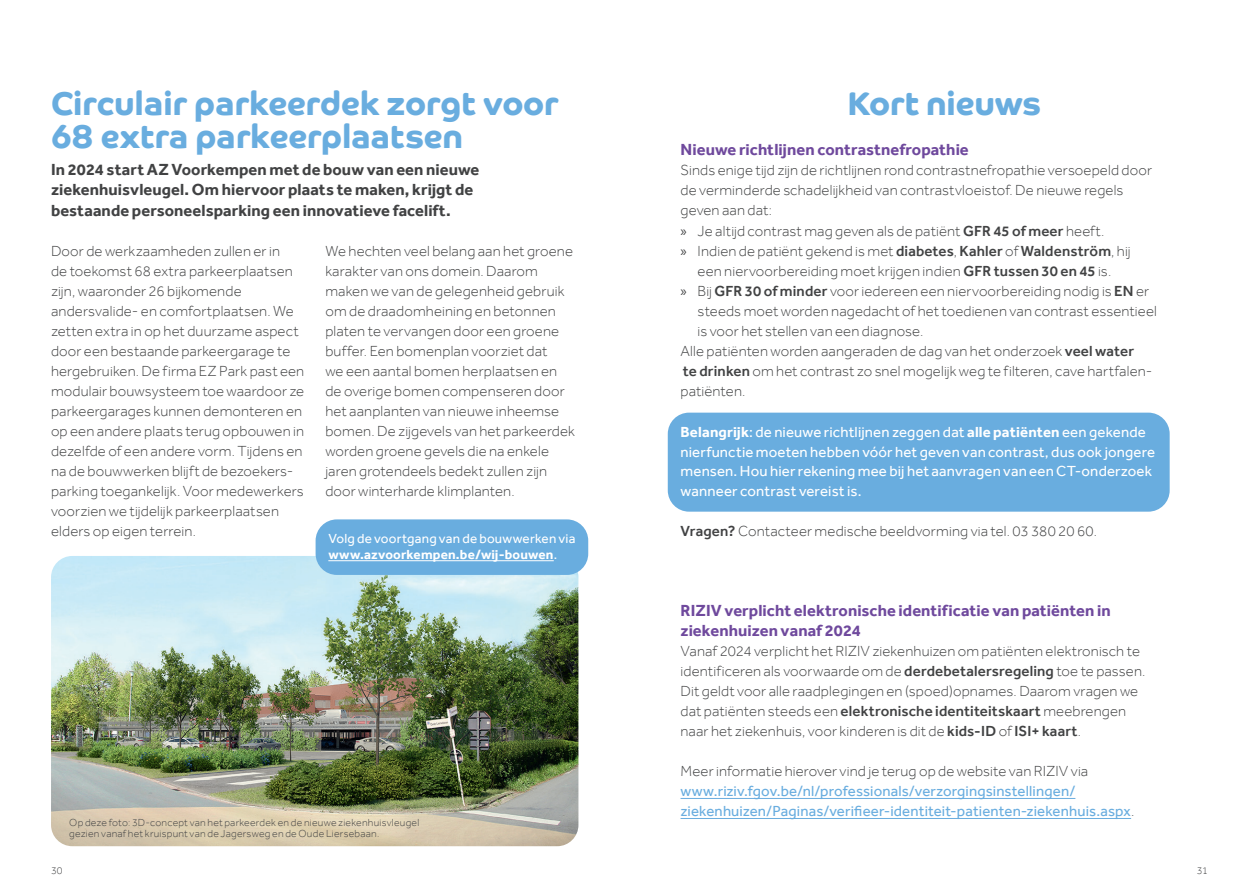
<style>
.page{position:relative;width:1259px;height:893px;background:#fff}
.page>*{position:absolute;margin:0;border:0;box-sizing:border-box;transform-origin:0 0}
.t1{font:700 33px/33px "Co Headline";color:#69addf}
.t2{font:700 16.5px/20.1px "Effra";letter-spacing:.005em;color:#414243}
.t3{font:700 16.5px/20.1px "Effra";letter-spacing:.005em;color:#6f499d}
.t4{font:300 15px/20.1px "Effra";letter-spacing:.01em;color:#414243}
.t5{font:15px/19.5px "Effra";letter-spacing:.01em;color:#fff}
.t6{font:15px/20px "Effra";letter-spacing:.01em;color:#69addf}
.t7{font:13.5px/16.5px "Effra";letter-spacing:.015em;color:#fff}
.t8{font:300 10.5px/10.5px "Effra";letter-spacing:.02em;color:#414243}
.s1{font-weight:700}
.s2{font-family:"Myriad Pro";font-weight:400}
.s3{font-weight:500}
.s4{font-weight:300;color:#414243}
</style>
<div class="page">
<img style="left:51px;top:556px;width:527px;height:290px">
<div style="left:315px;top:519px;width:273px;height:56px;background:#69addf;border-radius:21px"></div>
<hr style="left:328px;top:560px;width:226px;height:1px;background:#fff">
<hr style="left:680px;top:798px;width:395px;height:1px;background:#69addf">
<hr style="left:680px;top:818px;width:451px;height:1px;background:#69addf">
<div style="left:668px;top:413px;width:501px;height:99px;background:#69addf;border-radius:21px"></div>
<h1 class="t1" style="left:51px;top:87px;width:509px">Circulair parkeerdek zorgt voor<br>68 extra parkeerplaatsen</h1>
<p class="t2" style="left:51px;top:160px;width:430px">In 2024 start AZ Voorkempen met de bouw van een nieuwe ziekenhuisvleugel. Om hiervoor plaats te maken, krijgt de bestaande personeelsparking een innovatieve facelift.</p>
<p class="t4" style="left:51px;top:240px;width:255px">Door de werkzaamheden zullen er in<br>de toekomst 68 extra parkeerplaatsen zijn, waaronder 26 bijkomende andersvalide- en comfortplaatsen. We zetten extra in op het duurzame aspect door een bestaande parkeergarage te hergebruiken. De firma EZ Park past een modulair bouwsysteem toe waardoor ze parkeergarages kunnen demonteren en op een andere plaats terug opbouwen in dezelfde of een andere vorm. Tijdens en na de bouwwerken blijft de bezoekers&shy;parking toegankelijk. Voor medewerkers voorzien we tijdelijk parkeerplaatsen elders op eigen terrein.</p>
<p class="t4" style="left:325px;top:240px;width:251px">We hechten veel belang aan het groene karakter van ons domein. Daarom maken we van de gelegenheid gebruik om de draadomheining en betonnen platen te vervangen door een groene buffer. Een bomenplan voorziet dat<br>we een aantal bomen herplaatsen en de overige bomen compenseren door het aanplanten van nieuwe inheemse bomen. De zijgevels van het parkeerdek worden groene gevels die na enkele jaren grotendeels bedekt zullen zijn door winterharde klimplanten.</p>
<p class="t7" style="left:328px;top:530px;width:249px">Volg de voortgang van de bouwwerken via <span class="s1">www.azvoorkempen.be/wij-bouwen</span>.</p>
<p class="t8" style="left:69px;top:817px;width:351px">Op deze foto: 3D-concept van het parkeerdek en de nieuwe ziekenhuisvleugel gezien vanaf het kruispunt van de Jagersweg en de Oude Liersebaan.</p>
<h1 class="t1" style="left:847px;top:87px;width:195px">Kort nieuws</h1>
<p class="t3" style="left:680px;top:140px;width:290px">Nieuwe richtlijnen contrastnefropathie</p>
<p class="t4" style="left:680px;top:160px;width:473px">Sinds enige tijd zijn de richtlijnen rond contrastnefropathie versoepeld door</p>
<p class="t4" style="left:680px;top:180px;width:444px">de verminderde schadelijkheid van contrastvloeistof. De nieuwe regels</p>
<p class="t4" style="left:680px;top:200px;width:93px">geven aan dat:</p>
<p class="t4" style="left:680px;top:220px;width:425px"><span class="s2">»</span> Je altijd contrast mag geven als de patiënt <span class="s3">GFR 45 of meer</span> heeft.</p>
<p class="t4" style="left:680px;top:240px;width:451px"><span class="s2">»</span> Indien de patiënt gekend is met <span class="s3">diabetes</span>, <span class="s3">Kahler</span> of <span class="s3">Waldenström</span>, hij</p>
<p class="t4" style="left:697px;top:260px;width:415px">een niervoorbereiding moet krijgen indien <span class="s3">GFR tussen 30 en 45</span> is.</p>
<p class="t4" style="left:680px;top:280px;width:470px"><span class="s2">»</span> Bij <span class="s3">GFR 30 of minder</span> voor iedereen een niervoorbereiding nodig is <span class="s3">EN</span> er</p>
<p class="t4" style="left:697px;top:300px;width:461px">steeds moet worden nagedacht of het toedienen van contrast essentieel</p>
<p class="t4" style="left:697px;top:320px;width:227px">is voor het stellen van een diagnose.</p>
<p class="t4" style="left:680px;top:340px;width:455px">Alle patiënten worden aangeraden de dag van het onderzoek <span class="s3">veel water</span></p>
<p class="t4" style="left:683px;top:360px;width:471px"><span class="s3">te drinken</span> om het contrast zo snel mogelijk weg te filteren, cave hartfalen-</p>
<p class="t4" style="left:680px;top:380px;width:66px">patiënten.</p>
<p class="t5" style="left:680px;top:422px;width:476px"><span class="s1">Belangrijk</span>: de nieuwe richtlijnen zeggen dat <span class="s1">alle patiënten</span> een gekende nierfunctie moeten hebben vóór het geven van contrast, dus ook jongere mensen. Hou hier rekening mee bij het aanvragen van een CT-onderzoek wanneer contrast vereist is.</p>
<p class="t4" style="left:680px;top:521px;width:418px"><span class="s3">Vragen?</span> Contacteer medische beeldvorming via tel. 03 380 20 60.</p>
<p class="t3" style="left:680px;top:600px;width:432px">RIZIV verplicht elektronische identificatie van patiënten in ziekenhuizen vanaf 2024</p>
<p class="t4" style="left:680px;top:641px;width:466px">Vanaf 2024 verplicht het RIZIV ziekenhuizen om patiënten elektronisch te identificeren als voorwaarde om de <span class="s3">derdebetalersregeling</span> toe te passen.<br>Dit geldt voor alle raadplegingen en (spoed)opnames. Daarom vragen we dat patiënten steeds een <span class="s3">elektronische identiteitskaart</span> meebrengen naar het ziekenhuis, voor kinderen is dit de <span class="s3">kids-ID</span> of <span class="s3">ISI+ kaart</span>.</p>
<p class="t4" style="left:680px;top:761px;width:409px">Meer informatie hierover vind je terug op de website van RIZIV via</p>
<p class="t6" style="left:680px;top:781px;width:455px">www.riziv.fgov.be/nl/professionals/verzorgingsinstellingen/ ziekenhuizen/Paginas/verifieer-identiteit-patienten-ziekenhuis.aspx<span class="s4">.</span></p>
<p class="t8" style="left:51px;top:865px;width:13px">30</p>
<p class="t8" style="left:1197px;top:865px;width:13px">31</p>
</div>
